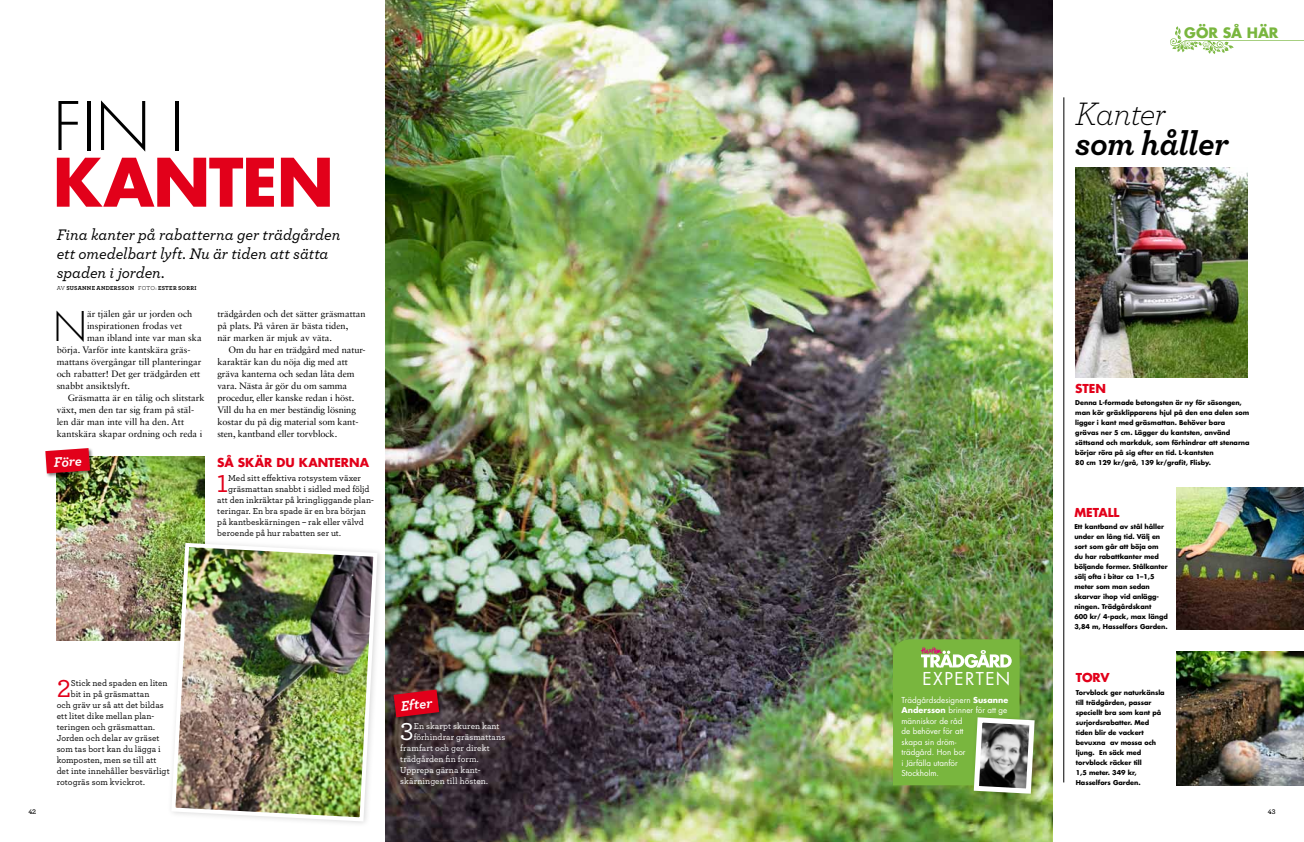
<style>
.page{position:relative;width:1304px;height:842px;background:#fff}
.page>*{position:absolute;margin:0;border:0;box-sizing:border-box;transform-origin:0 0}
.t1{font:700 65px "Futura Std";letter-spacing:-.015em;color:#e2001a}
.t2{font:300 65px "Futura Std";color:#000}
.t3{font:300 39.8px "Futura Std";color:#000}
.t4{font:italic 700 34px "Archer";letter-spacing:-.015em;color:#000}
.t5{font:italic 300 34px "Archer";letter-spacing:-.03em;color:#000}
.t6{font:500 25.7px "Archer";color:#e2001a}
.t7{font:500 25.7px "Archer";color:#fff}
.t8{font:17.3px "Futura Std";letter-spacing:.08em;color:#fff}
.t9{font:italic 500 16px/19px "Archer";letter-spacing:-.005em;color:#000}
.t10{font:italic 700 14.3px "Archer";color:#fff}
.t11{font:700 14px "Futura Std";letter-spacing:-.005em;color:#79b63e}
.t12{font:700 12px "Futura Std";letter-spacing:-.005em;color:#e2001a}
.t13{font:9.3px/12px "Sabon LT Std";color:#000}
.t14{font:500 9px "Archer";letter-spacing:.005em;color:#000}
.t15{font:500 9px "Archer";letter-spacing:.01em;color:#fff}
.t16{font:8px/10.5px "Futura Std";color:#fff}
.t17{font:600 7px "Archer";color:#000}
.t18{font:700 6.5px/10px "Futura Std";letter-spacing:-.005em;color:#000}
.t19{font:700 6px "Archer";letter-spacing:.045em;color:#000}
.s1{font-weight:400}
.s2{font-weight:700}
</style>
<div class="page">
<img style="left:386px;top:0;width:667px;height:842px">
<svg style="left:1170px;top:26px;width:134px;height:28px"></svg>
<div style="left:970px;top:713px;width:72px;height:88px;background:#000;opacity:.15"></div>
<svg style="left:893px;top:639px;width:144px;height:157px;background:#80ac55"></svg>
<img style="left:57px;top:456px;width:147px;height:185px">
<div style="left:166px;top:538px;width:218px;height:290px;background:#000;opacity:.15"></div>
<img style="left:169px;top:541px;width:211px;height:282px">
<img style="left:1075px;top:167px;width:172px;height:210px">
<img style="left:1176px;top:488px;width:128px;height:142px">
<img style="left:1176px;top:651px;width:128px;height:134px">
<hr style="left:1064px;top:97px;width:1px;height:685px;background:#000">
<div style="left:45px;top:447px;width:50px;height:31px;background:#000;opacity:.5"></div>
<svg style="left:45px;top:448px;width:45px;height:25px"></svg>
<div style="left:393px;top:688px;width:51px;height:34px;background:#000;opacity:.5"></div>
<svg style="left:394px;top:689px;width:45px;height:28px"></svg>
<h1 class="t2" style="left:53px;top:87px;width:133px">Fin i</h1>
<h1 class="t1" style="left:53px;top:139px;width:283px">kanten</h1>
<h3 class="t9" style="left:57px;top:224px;width:285px">Fina kanter på rabatterna ger trädgården ett omedelbart lyft. Nu är tiden att sätta spaden i jorden.</h3>
<p class="t19" style="left:57px;top:284px;width:141px"><span class="s1">AV</span> SUSANNE ANDERSSON <span class="s1">FOTO:</span> ESTER SORRI</p>
<h2 class="t3" style="left:53px;top:302px;width:35px">N</h2>
<h3 class="t13" style="left:87px;top:308px;width:107px">är tjälen går ur jorden och</h3>
<h3 class="t13" style="left:217px;top:308px;width:150px">trädgården och det sätter gräsmattan på plats. På våren är bästa tiden,<br>när marken är mjuk av väta.</h3>
<p class="t13" style="left:217px;top:344px;width:150px;text-indent:11px">Om du har en trädgård med natur&shy;karaktär kan du nöja dig med att gräva kanterna och sedan låta dem vara. Nästa år gör du om samma procedur, eller kanske redan i höst.<br>Vill du ha en mer beständig lösning kostar du på dig material som kant&shy;sten, kantband eller torvblock.</p>
<h3 class="t13" style="left:87px;top:320px;width:97px">inspirationen frodas vet</h3>
<h3 class="t13" style="left:87px;top:332px;width:116px">man ibland inte var man ska</h3>
<h3 class="t13" style="left:57px;top:344px;width:135px">börja. Varför inte kantskära gräs-</h3>
<h3 class="t13" style="left:57px;top:356px;width:146px">mattans övergångar till planteringar</h3>
<h3 class="t13" style="left:57px;top:368px;width:145px">och rabatter! Det ger trädgården ett</h3>
<h3 class="t13" style="left:57px;top:380px;width:75px">snabbt ansiktslyft.</h3>
<h3 class="t13" style="left:68px;top:392px;width:138px">Gräsmatta är en tålig och slitstark</h3>
<h3 class="t13" style="left:57px;top:404px;width:139px">växt, men den tar sig fram på stäl-</h3>
<h3 class="t13" style="left:57px;top:416px;width:129px">len där man inte vill ha den. Att</h3>
<h3 class="t13" style="left:57px;top:428px;width:147px">kantskära skapar ordning och reda i</h3>
<h3 class="t10" style="left:53px;top:451px;width:29px;rotate:-4deg">Före</h3>
<h3 class="t12" style="left:217px;top:455px;width:152px">Så skär du kanterna</h3>
<h3 class="t6" style="left:217px;top:465px;width:12px">1</h3>
<h3 class="t14" style="left:228px;top:471px;width:134px">Med sitt effektiva rotsystem växer</h3>
<h3 class="t14" style="left:228px;top:482px;width:143px">gräsmattan snabbt i sidled med följd</h3>
<h3 class="t14" style="left:217px;top:493px;width:158px">att den inkräktar på kringliggande plan-</h3>
<h3 class="t14" style="left:217px;top:504px;width:150px">teringar. En bra spade är en bra början</h3>
<h3 class="t14" style="left:217px;top:515px;width:148px">på kantbeskärningen – rak eller välvd</h3>
<h3 class="t14" style="left:217px;top:526px;width:125px">beroende på hur rabatten ser ut.</h3>
<h3 class="t6" style="left:57px;top:670px;width:16px">2</h3>
<h3 class="t14" style="left:71px;top:677px;width:98px">Stick ned spaden en liten</h3>
<h3 class="t14" style="left:71px;top:688px;width:80px">bit in på gräsmattan</h3>
<h3 class="t14" style="left:57px;top:699px;width:109px">och gräv ur så att det bildas</h3>
<h3 class="t14" style="left:57px;top:710px;width:99px">ett litet dike mellan plan-</h3>
<h3 class="t14" style="left:57px;top:721px;width:100px">teringen och gräsmattan.</h3>
<h3 class="t14" style="left:57px;top:732px;width:104px">Jorden och delar av gräset</h3>
<h3 class="t14" style="left:57px;top:743px;width:106px">som tas bort kan du lägga i</h3>
<h3 class="t14" style="left:57px;top:754px;width:101px">komposten, men se till att</h3>
<h3 class="t14" style="left:57px;top:765px;width:115px">det inte innehåller besvärligt</h3>
<h3 class="t14" style="left:57px;top:776px;width:90px">rotogräs som kvickrot.</h3>
<h3 class="t10" style="left:399px;top:695px;width:33px;rotate:-7deg">Efter</h3>
<h3 class="t7" style="left:400px;top:713px;width:15px">3</h3>
<h3 class="t15" style="left:414px;top:720px;width:87px">En skarpt skuren kant</h3>
<h3 class="t15" style="left:414px;top:731px;width:93px">förhindrar gräsmattans</h3>
<h3 class="t15" style="left:400px;top:742px;width:91px">framfart och ger direkt</h3>
<h3 class="t15" style="left:400px;top:753px;width:80px">trädgården fin form.</h3>
<h3 class="t15" style="left:400px;top:764px;width:82px">Upprepa gärna kant-</h3>
<h3 class="t15" style="left:400px;top:775px;width:89px">skärningen till hösten.</h3>
<h3 class="t11" style="left:1184px;top:23px;width:96px">Gör så här</h3>
<h3 class="t5" style="left:1075px;top:91px;width:92px">Kanter</h3>
<h3 class="t4" style="left:1075px;top:117px;width:155px">som håller</h3>
<h3 class="t8" style="left:923px;top:667px;width:89px">Experte n</h3>
<p class="t16" style="left:901px;top:695px;width:108px">Trädgårdsdesignern <span class="s2">Susanne<br>Andersson</span> brinner för att ge människor de råd<br>de behöver för att<br>skapa sin dröm-<br>trädgård. Hon bor<br>i Järfälla utanför<br>Stockholm.</p>
<h3 class="t12" style="left:1075px;top:380px;width:32px">Sten</h3>
<p class="t18" style="left:1075px;top:398px;width:176px">Denna L-formade betongsten är ny för säsongen, man kör gräsklipparens hjul på den ena delen som ligger i kant med gräsmattan. Behöver bara grävas ner 5 cm. Lägger du kantsten, använd sättsand och markduk, som förhindrar att stenarna börjar röra på sig efter en tid. L-kantsten<br>80 cm 129 kr/grå, 139 kr/grafit, Flisby.</p>
<h3 class="t12" style="left:1074px;top:504px;width:33px">Metall</h3>
<p class="t18" style="left:1074px;top:522px;width:95px">Ett kantband av stål håller under en lång tid. Välj en sort som går att böja om du har rabattkanter med böljande former. Stålkanter sälj ofta i bitar ca 1–1,5 meter som man sedan skarvar ihop vid anlägg&shy;ningen. Trädgårdskant<br>600 kr/ 4-pack, max längd<br>3,84 m, Hasselfors Garden.</p>
<h3 class="t12" style="left:1076px;top:669px;width:35px">Torv</h3>
<p class="t18" style="left:1076px;top:687px;width:90px">Torvblock ger naturkänsla till trädgården, passar speciellt bra som kant på surjordsrabatter. Med tiden blir de vackert bevuxna av mossa och ljung. En säck med torvblock räcker till<br>1,5 meter. 349 kr,<br>Hasselfors Garden.</p>
<p class="t17" style="left:28px;top:806px;width:9px">42</p>
<p class="t17" style="left:1268px;top:806px;width:9px">43</p>
</div>
